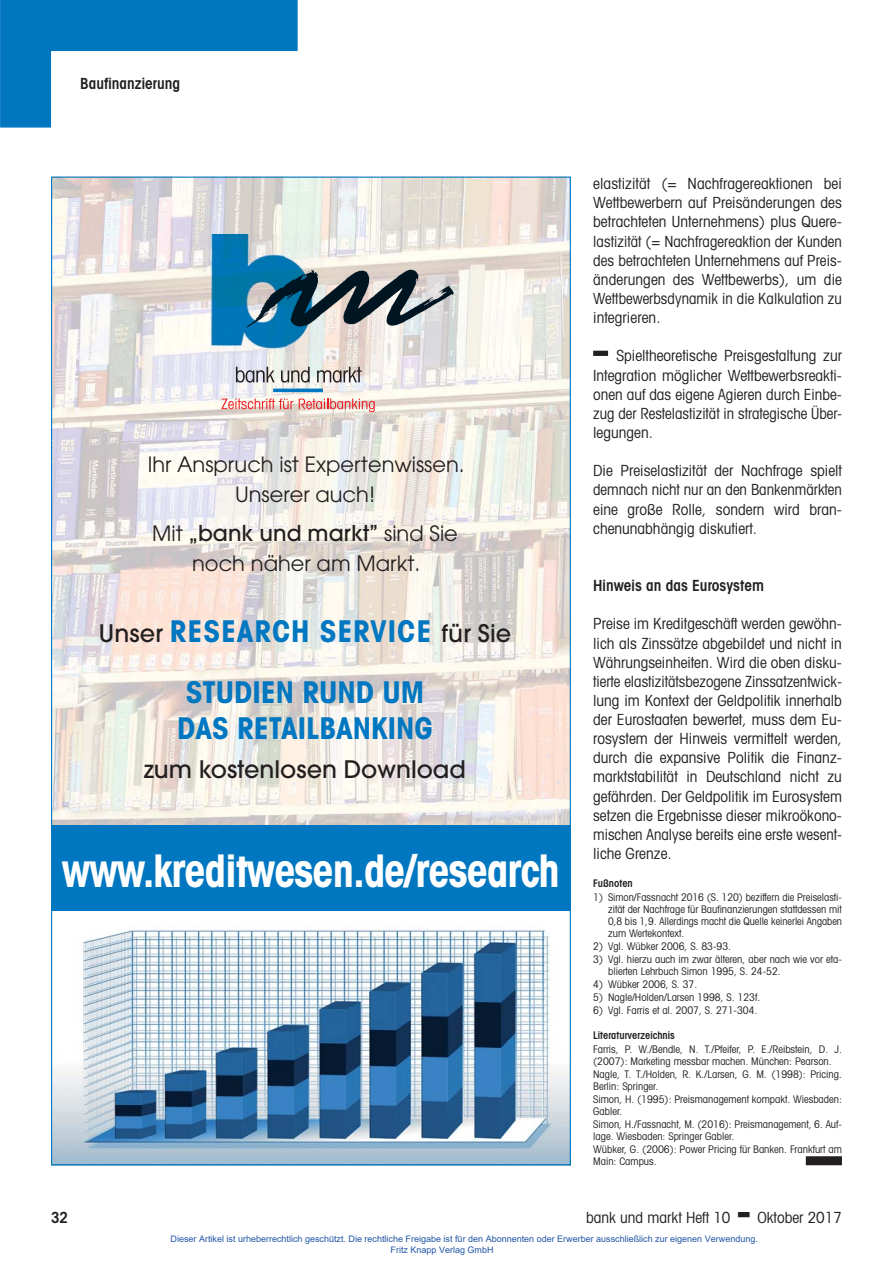
<style>
.page{position:relative;width:893px;height:1263px;background:#fff}
.page>*{position:absolute;margin:0;border:0;box-sizing:border-box;transform-origin:0 0}
.t1{font:700 condensed 45px "Avant Garde";letter-spacing:-.025em;color:#fff;scale:.95 1}
.t2{font:700 condensed 30px/61.5px "Avant Garde";letter-spacing:.03em;color:#0077c0;text-align:center}
.t3{font:700 condensed 30px "Avant Garde";color:#0077c0}
.t4{font:500 24px "Avant Garde";color:#231f20}
.t5{font:500 21.75px "Avant Garde";color:#231f20}
.t6{font:21px/30px "Avant Garde";color:#231f20;text-align:center}
.t7{font:condensed 15.3px/19.2px "Avant Garde";color:#231f20;text-align:justify}
.t8{font:600 condensed 15.3px "Avant Garde";color:#231f20}
.t9{font:condensed 10.5px/12px "Avant Garde";color:#231f20}
.t10{font:600 condensed 10.5px "Avant Garde";color:#231f20}
.t11{font:9px/10.8px "Arial";color:#2256a6}
.t12{font:5.25px "European Pi One";color:#231f20;scale:2.2 1}
.s1{font-weight:400;font-size:21px}
.s2{font-weight:500;font-stretch:normal;font-size:24px;color:#231f20}
</style>
<div class="page">
<svg style="left:0;top:0;width:298px;height:128px"></svg>
<div style="left:593px;top:351px;width:15px;height:5px;background:#231f20"></div>
<div style="left:806px;top:1156px;width:36px;height:9px;background:#231f20"></div>
<img style="left:53px;top:179px;width:516px;height:647px">
<div style="left:51px;top:826px;width:520px;height:85px;background:#0077c0"></div>
<img style="left:53px;top:928px;width:516px;height:235px">
<img style="left:211px;top:235px;width:113px;height:119px">
<img style="left:244px;top:261px;width:216px;height:72px">
<hr style="left:273px;top:389px;width:50px;height:3px;background:#0078c0">
<svg style="left:236px;top:367px;width:39px;height:16px"></svg>
<svg style="left:281px;top:367px;width:29px;height:16px"></svg>
<svg style="left:317px;top:367px;width:45px;height:16px"></svg>
<svg style="left:222px;top:399px;width:153px;height:13px"></svg>
<p class="t8" style="left:80px;top:78px;width:101px">Baufinanzierung</p>
<h3 class="t6" style="left:148px;top:452px;width:318px">Ihr Anspruch ist Expertenwissen.<br>Unserer auch!</h3>
<h3 class="t5" style="left:152px;top:525px;width:307px"><span class="s1">Mit</span> „bank und markt” <span class="s1">sind Sie</span></h3>
<h3 class="t6" style="left:192px;top:550px;width:230px">noch näher am Markt.</h3>
<h2 class="t2" style="left:99px;top:603px;width:414px"><span class="s2">Unser</span> RESEARCH SERVICE <span class="s2">für Sie<br></span>STUDIEN RUND UM</h2>
<h2 class="t3" style="left:177px;top:718px;width:257px">DAS RETAILBANKING</h2>
<h3 class="t4" style="left:144px;top:761px;width:323px">zum kostenlosen Download</h3>
<h1 class="t1" style="left:62px;top:854px;width:526px">www.kreditwesen.de/research</h1>
<p class="t7" style="left:593px;top:176px;width:250px">elastizität (= Nachfragereaktionen bei Wettbewerbern auf Preisänderungen des betrachteten Unternehmens) plus Quere&shy;lastizität (= Nachfragereaktion der Kunden des betrachteten Unternehmens auf Preis&shy;änderungen des Wettbewerbs), um die Wettbewerbsdynamik in die Kalkulation zu integrieren.</p>
<p class="t7" style="left:593px;top:348px;width:250px;text-indent:23px">Spieltheoretische Preisgestaltung zur Integration möglicher Wettbewerbsreakti&shy;onen auf das eigene Agieren durch Einbe&shy;zug der Restelastizität in strategische Über&shy;legungen.</p>
<p class="t7" style="left:593px;top:463px;width:250px">Die Preiselastizität der Nachfrage spielt demnach nicht nur an den Bankenmärkten eine große Rolle, sondern wird bran&shy;chenunabhängig diskutiert.</p>
<p class="t8" style="left:593px;top:580px;width:172px">Hinweis an das Eurosystem</p>
<p class="t7" style="left:593px;top:616px;width:250px">Preise im Kreditgeschäft werden gewöhn&shy;lich als Zinssätze abgebildet und nicht in Währungseinheiten. Wird die oben disku&shy;tierte elastizitätsbezogene Zinssatzentwick&shy;lung im Kontext der Geldpolitik innerhalb der Eurostaaten bewertet, muss dem Eu&shy;rosystem der Hinweis vermittelt werden, durch die expansive Politik die Finanz&shy;marktstabilität in Deutschland nicht zu gefährden. Der Geldpolitik im Eurosystem setzen die Ergebnisse dieser mikroökono&shy;mischen Analyse bereits eine erste wesent&shy;liche Grenze.</p>
<p class="t10" style="left:593px;top:879px;width:41px">Fußnoten</p>
<p class="t9" style="left:608px;top:892px;width:235px;text-align:justify;text-indent:-15px">1) Simon/Fassnacht 2016 (S. 120) beziffern die Preiselasti&shy;zität der Nachfrage für Baufinanzierungen stattdessen mit 0,8 bis 1,9. Allerdings macht die Quelle keinerlei Angaben zum Wertekontext.</p>
<p class="t9" style="left:593px;top:941px;width:140px">2) Vgl. Wübker 2006, S. 83-93.</p>
<p class="t9" style="left:608px;top:954px;width:235px;text-indent:-15px">3) Vgl. hierzu auch im zwar älteren, aber nach wie vor eta&shy;blierten Lehrbuch Simon 1995, S. 24-52.</p>
<p class="t9" style="left:593px;top:979px;width:106px">4) Wübker 2006, S. 37.</p>
<p class="t9" style="left:593px;top:992px;width:169px">5) Nagle/Holden/Larsen 1998, S. 123f.</p>
<p class="t9" style="left:593px;top:1006px;width:166px">6) Vgl. Farris et al. 2007, S. 271-304.</p>
<p class="t10" style="left:593px;top:1031px;width:83px">Literaturverzeichnis</p>
<p class="t9" style="left:593px;top:1044px;width:250px">Farris, P. W./Bendle, N. T./Pfeifer, P. E./Reibstein, D. J. (2007): Marketing messbar machen. München: Pearson.</p>
<p class="t9" style="left:593px;top:1069px;width:250px">Nagle, T. T./Holden, R. K./Larsen, G. M. (1998): Pricing.<br>Berlin: Springer.</p>
<p class="t9" style="left:593px;top:1094px;width:250px">Simon, H. (1995): Preismanagement kompakt. Wiesbaden:<br>Gabler.</p>
<p class="t9" style="left:593px;top:1119px;width:250px">Simon, H./Fassnacht, M. (2016): Preismanagement, 6. Auf&shy;lage. Wiesbaden: Springer Gabler.</p>
<p class="t9" style="left:593px;top:1144px;width:250px">Wübker, G. (2006): Power Pricing für Banken. Frankfurt am<br>Main: Campus.</p>
<p class="t8" style="left:51px;top:1211px;width:19px">32</p>
<p class="t7" style="left:586px;top:1209px;width:146px">bank und markt Heft 10</p>
<p class="t12" style="left:738px;top:1211px;width:7px">-</p>
<p class="t7" style="left:757px;top:1209px;width:86px">Oktober 2017</p>
<p class="t11" style="left:391px;top:1233px;width:369px;text-indent:-220px">Dieser Artikel ist urheberrechtlich geschützt. Die rechtliche Freigabe ist für den Abonnenten oder Erwerber ausschließlich zur eigenen Verwendung.<br>Fritz Knapp Verlag GmbH</p>
</div>
